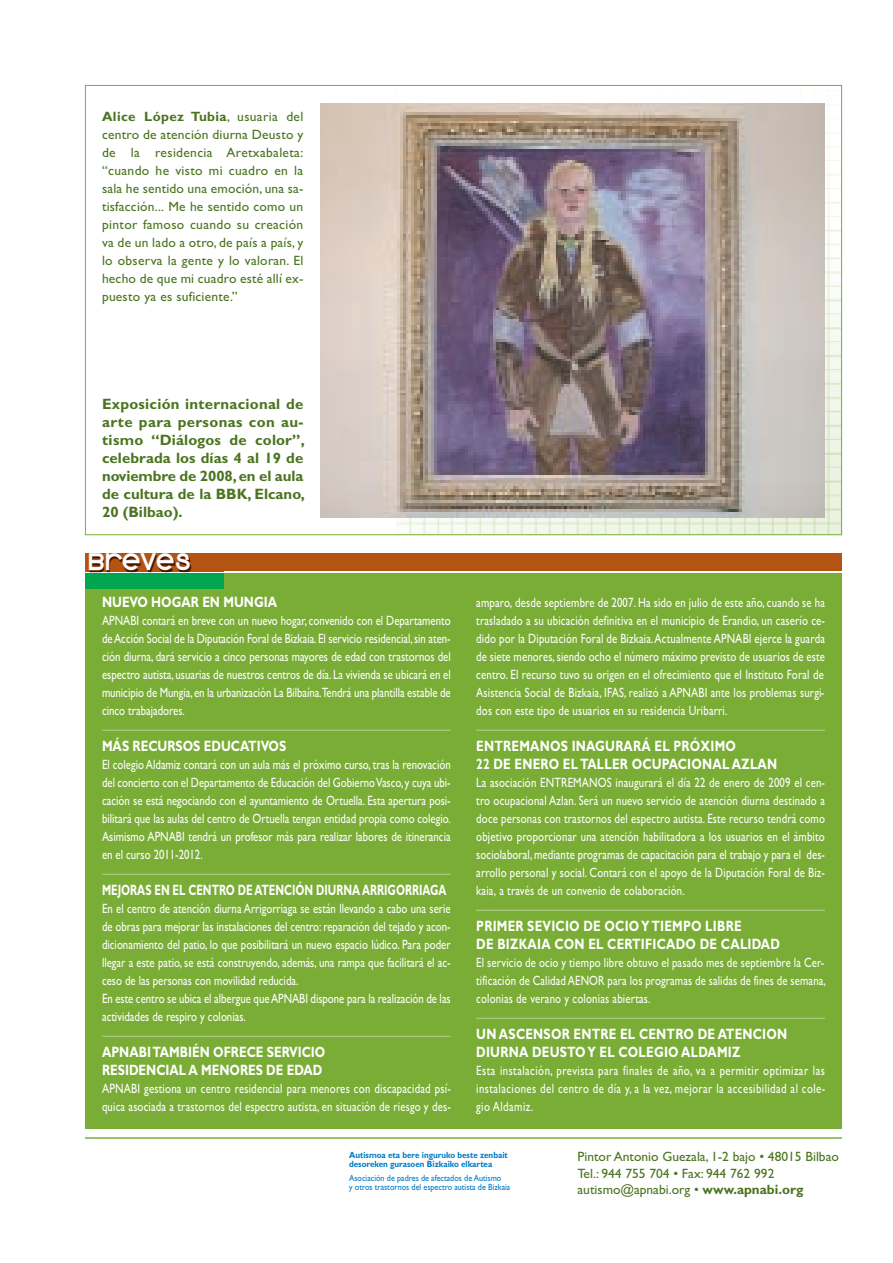
<style>
.page{position:relative;width:893px;height:1263px;background:#fff}
.page>*{position:absolute;margin:0;border:0;box-sizing:border-box;transform-origin:0 0}
.t1{font:27px "Kravitz Extra Thermal";letter-spacing:.035em;color:#fff}
.t2{font:700 15px/18px "Gill Sans";letter-spacing:.015em;color:#fff;scale:.8 1}
.t3{font:700 15px/18px "Gill Sans";color:#4b7520;text-align:justify}
.t4{font:700 15px "Gill Sans";letter-spacing:.015em;color:#fff;scale:.69 1}
.t5{font:13.5px/18px "Gill Sans TT";color:#fff;text-align:justify;scale:.8 1}
.t6{font:13.5px/18px "Gill Sans TT";color:#4b7520}
.t7{font:700 13.5px "Gill Sans";letter-spacing:.025em;color:#4b7520}
.t8{font:9px/9px "Gill Sans";color:#007bc3;scale:.9 1}
.t9{font:700 9px/9px "Gill Sans";color:#007bc3;scale:.9 1}
.s1{font-family:"Gill Sans TT";font-weight:400}
.s2{font-family:"Gill Sans";font-weight:700}
</style>
<div class="page">
<img style="left:396px;top:90px;width:444px;height:443px">
<div style="left:85px;top:574px;width:757px;height:555px;background:#79ad36"></div>
<div style="left:85px;top:554px;width:757px;height:17px;background:#b45412"></div>
<img style="left:85px;top:553px;width:138px;height:21px">
<div style="left:85px;top:574px;width:138px;height:15px;background:#00a54f"></div>
<img style="left:85px;top:554px;width:138px;height:17px">
<hr style="left:102px;top:730px;width:349px;height:1px;background:#b6d091">
<hr style="left:102px;top:874px;width:349px;height:1px;background:#b6d091">
<hr style="left:102px;top:1036px;width:349px;height:1px;background:#b6d091">
<hr style="left:476px;top:730px;width:349px;height:1px;background:#b6d091">
<hr style="left:476px;top:910px;width:349px;height:1px;background:#b6d091">
<hr style="left:476px;top:1018px;width:349px;height:1px;background:#b6d091">
<hr style="left:85px;top:1137px;width:757px;height:2px;background:#79ad36">
<img style="left:320px;top:103px;width:505px;height:414px">
<p class="t7" style="left:102px;top:111px;width:203px">Alice López Tubia<span class="s1">, usuaria del</span></p>
<p class="t6" style="left:102px;top:125px;width:203px;text-align:justify">centro de atención diurna Deusto y de la residencia Aretxabaleta: “cuando he visto mi cuadro en la sala he sentido una emoción, una sa&shy;tisfacción... Me he sentido como un pintor famoso cuando su creación va de un lado a otro, de país a país, y lo observa la gente y lo valoran. El hecho de que mi cuadro esté allí ex&shy;puesto ya es suficiente.”</p>
<p class="t3" style="left:102px;top:396px;width:204px">Exposición internacional de arte para personas con au&shy;tismo “Diálogos de color”, celebrada los días 4 al 19 de noviembre de 2008,en el aula de cultura de la BBK, Elcano, 20 (Bilbao).</p>
<h1 class="t1" style="left:88px;top:544px;width:104px">BREVES</h1>
<p class="t2" style="left:102px;top:594px;width:220px">NUEVO HOGAR EN MUNGIA</p>
<p class="t5" style="left:102px;top:611px;width:437px">APNABI contará en breve con un nuevo hogar, convenido con el Departamento deAcción Social de la Diputación Foral de Bizkaia.El servicio residencial,sin aten&shy;ción diurna, dará servicio a cinco personas mayores de edad con trastornos del espectro autista, usuarias de nuestros centros de día. La vivienda se ubicará en el municipio de Mungia,en la urbanización La Bilbaína.Tendrá una plantilla estable de cinco trabajadores.</p>
<p class="t2" style="left:102px;top:738px;width:232px">MÁS RECURSOS EDUCATIVOS</p>
<p class="t5" style="left:102px;top:755px;width:437px">El colegio Aldamiz contará con un aula más el próximo curso, tras la renovación del concierto con el Departamento de Educación del GobiernoVasco,y cuya ubi&shy;cación se está negociando con el ayuntamiento de Ortuella. Esta apertura posi&shy;bilitará que las aulas del centro de Ortuella tengan entidad propia como colegio.<br>Asimismo APNABI tendrá un profesor más para realizar labores de itinerancia en el curso 2011-2012.</p>
<p class="t4" style="left:102px;top:884px;width:501px">MEJORAS EN EL CENTRO DE ATENCIÓN DIURNA ARRIGORRIAGA</p>
<p class="t5" style="left:102px;top:899px;width:437px;text-align:left">En el centro de atención diurna Arrigorriaga se están llevando a cabo una serie de obras para mejorar las instalaciones del centro: reparación del tejado y acon&shy;dicionamiento del patio, lo que posibilitará un nuevo espacio lúdico. Para poder llegar a este patio, se está construyendo, además, una rampa que facilitará el ac&shy;ceso de las personas con movilidad reducida.<br>En este centro se ubica el albergue queAPNABI dispone para la realización de las actividades de respiro y colonias.</p>
<p class="t2" style="left:102px;top:1044px;width:281px">APNABITAMBIÉN OFRECE SERVICIO<br>RESIDENCIAL A MENORES DE EDAD</p>
<p class="t5" style="left:102px;top:1079px;width:437px">APNABI gestiona un centro residencial para menores con discapacidad psí&shy;quica asociada a trastornos del espectro autista, en situación de riesgo y des-</p>
<p class="t5" style="left:476px;top:593px;width:437px">amparo, desde septiembre de 2007. Ha sido en julio de este año, cuando se ha trasladado a su ubicación definitiva en el municipio de Erandio, un caserío ce&shy;dido por la Diputación Foral de Bizkaia.Actualmente APNABI ejerce la guarda de siete menores, siendo ocho el número máximo previsto de usuarios de este centro. El recurso tuvo su origen en el ofrecimiento que el Instituto Foral de Asistencia Social de Bizkaia, IFAS, realizó a APNABI ante los problemas surgi&shy;dos con este tipo de usuarios en su residencia Uribarri.</p>
<p class="t2" style="left:476px;top:738px;width:378px">ENTREMANOS INAGURARÁ EL PRÓXIMO<br>22 DE ENERO EL TALLER OCUPACIONAL AZLAN</p>
<p class="t5" style="left:476px;top:773px;width:438px">La asociación ENTREMANOS inaugurará el día 22 de enero de 2009 el cen&shy;tro ocupacional Azlan. Será un nuevo servicio de atención diurna destinado a doce personas con trastornos del espectro autista. Este recurso tendrá como objetivo proporcionar una atención habilitadora a los usuarios en el ámbito sociolaboral, mediante programas de capacitación para el trabajo y para el des&shy;arrollo personal y social. Contará con el apoyo de la Diputación Foral de Biz&shy;kaia, a través de un convenio de colaboración.</p>
<p class="t2" style="left:476px;top:918px;width:381px">PRIMER SEVICIO DE OCIOY TIEMPO LIBRE<br>DE BIZKAIA CON EL CERTIFICADO DE CALIDAD</p>
<p class="t5" style="left:476px;top:953px;width:439px;text-align:left">El servicio de ocio y tiempo libre obtuvo el pasado mes de septiembre la Cer&shy;tificación de Calidad AENOR para los programas de salidas de fines de semana, colonias de verano y colonias abiertas.</p>
<p class="t2" style="left:476px;top:1026px;width:390px">UN ASCENSOR ENTRE EL CENTRO DE ATENCION<br>DIURNA DEUSTOY EL COLEGIO ALDAMIZ</p>
<p class="t5" style="left:476px;top:1061px;width:438px">Esta instalación, prevista para finales de año, va a permitir optimizar las instalaciones del centro de día y, a la vez, mejorar la accesibilidad al cole&shy;gio Aldamiz.</p>
<p class="t6" style="left:577px;top:1148px;width:263px;line-height:16.2px">Pintor Antonio Guezala, 1-2 bajo • 48015 Bilbao<br>Tel.: 944 755 704 • Fax: 944 762 992 autismo@apnabi.org • <span class="s2">www.apnabi.org</span></p>
<p class="t9" style="left:349px;top:1151px;width:178px">Autismoa eta bere inguruko beste zenbait desoreken gurasoen Bizkaiko elkartea</p>
<p class="t8" style="left:349px;top:1174px;width:181px">Asociación de padres de afectados de Autismo<br>y otros trastornos del espectro autista de Bizkaia</p>
</div>
